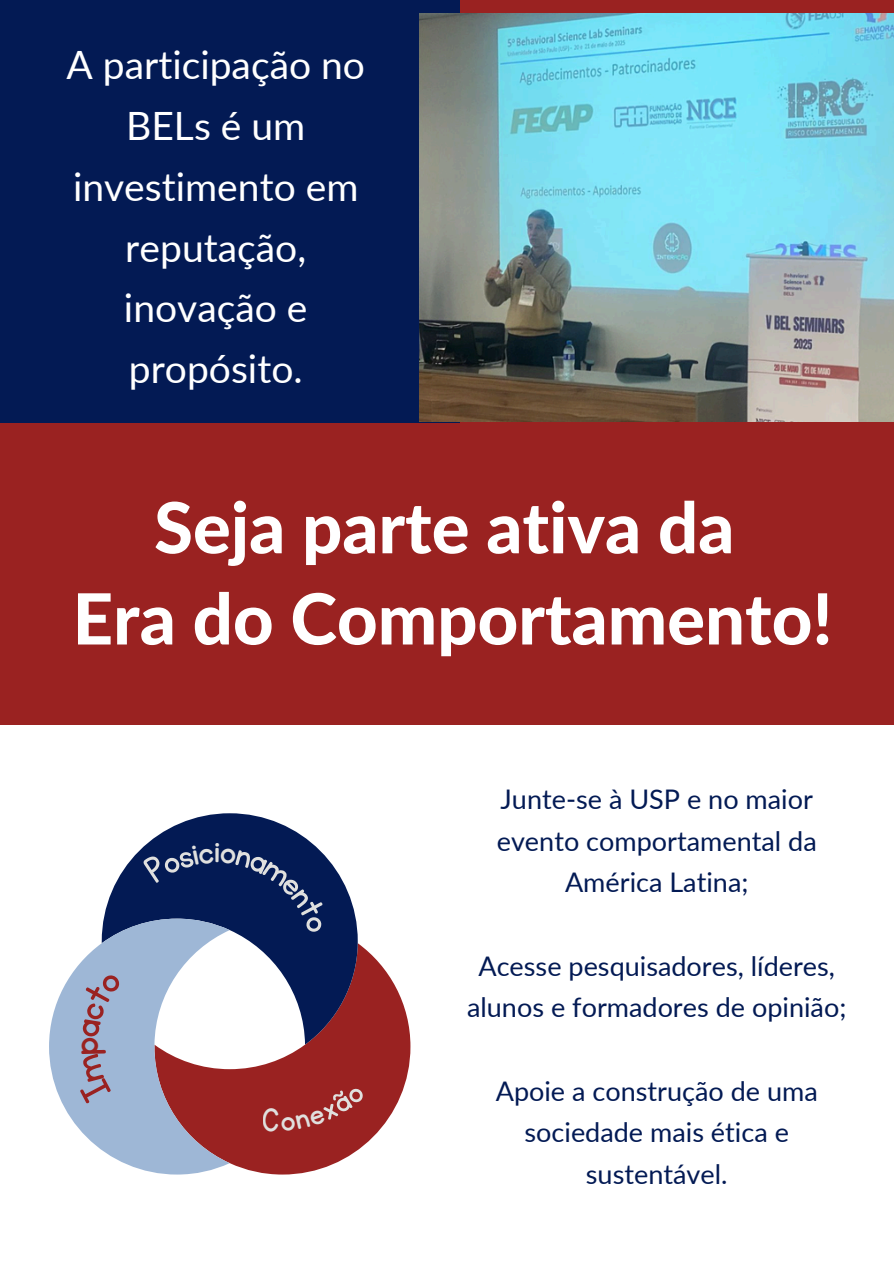
<style>
.page{position:relative;width:894px;height:1264px;background:#fff}
.page>*{position:absolute;margin:0;border:0;box-sizing:border-box;transform-origin:0 0}
.t1{font:800 70.5px/91.2px "Lato";color:#fff;text-align:center}
.t2{font:39px/60.8px "Lato";color:#fff;text-align:center}
.t3{font:27px/41.7px "Lato";color:#031a54;text-align:center}
</style>
<div class="page">
<div style="left:0;top:0;width:893px;height:1263px;background:#9a2221"></div>
<div style="left:0;top:0;width:459px;height:422px;background:#031a54"></div>
<div style="left:0;top:725px;width:893px;height:538px;background:#fff"></div>
<img style="left:419px;top:13px;width:474px;height:409px">
<svg style="left:230px;top:943px;width:180px;height:231px;fill:#9a2221"></svg>
<svg style="left:104px;top:813px;width:253px;height:231px"></svg>
<svg style="left:49px;top:918px;width:181px;height:256px;fill:#9eb7d6"></svg>
<div style="left:263px;top:1085px;width:102px;height:46px;background:#9a2221"></div>
<svg style="left:142px;top:843px;width:183px;height:90px;background:#0e255d"></svg>
<div style="left:79px;top:972px;width:43px;height:131px;background:#9eb7d6"></div>
<h2 class="t2" style="left:66px;top:34px;width:300px">A participação no<br>BELs é um investimento em reputação, inovação e propósito.</h2>
<h1 class="t1" style="left:73px;top:480px;width:761px">Seja parte ativa da<br>Era do Comportamento!</h1>
<p class="t3" style="left:496px;top:777px;width:321px">Junte-se à USP e no maior evento comportamental da<br>América Latina;</p>
<p class="t3" style="left:467px;top:944px;width:381px">Acesse pesquisadores, líderes, alunos e formadores de opinião;</p>
<p class="t3" style="left:495px;top:1069px;width:323px">Apoie a construção de uma sociedade mais ética e sustentável.</p>
</div>
